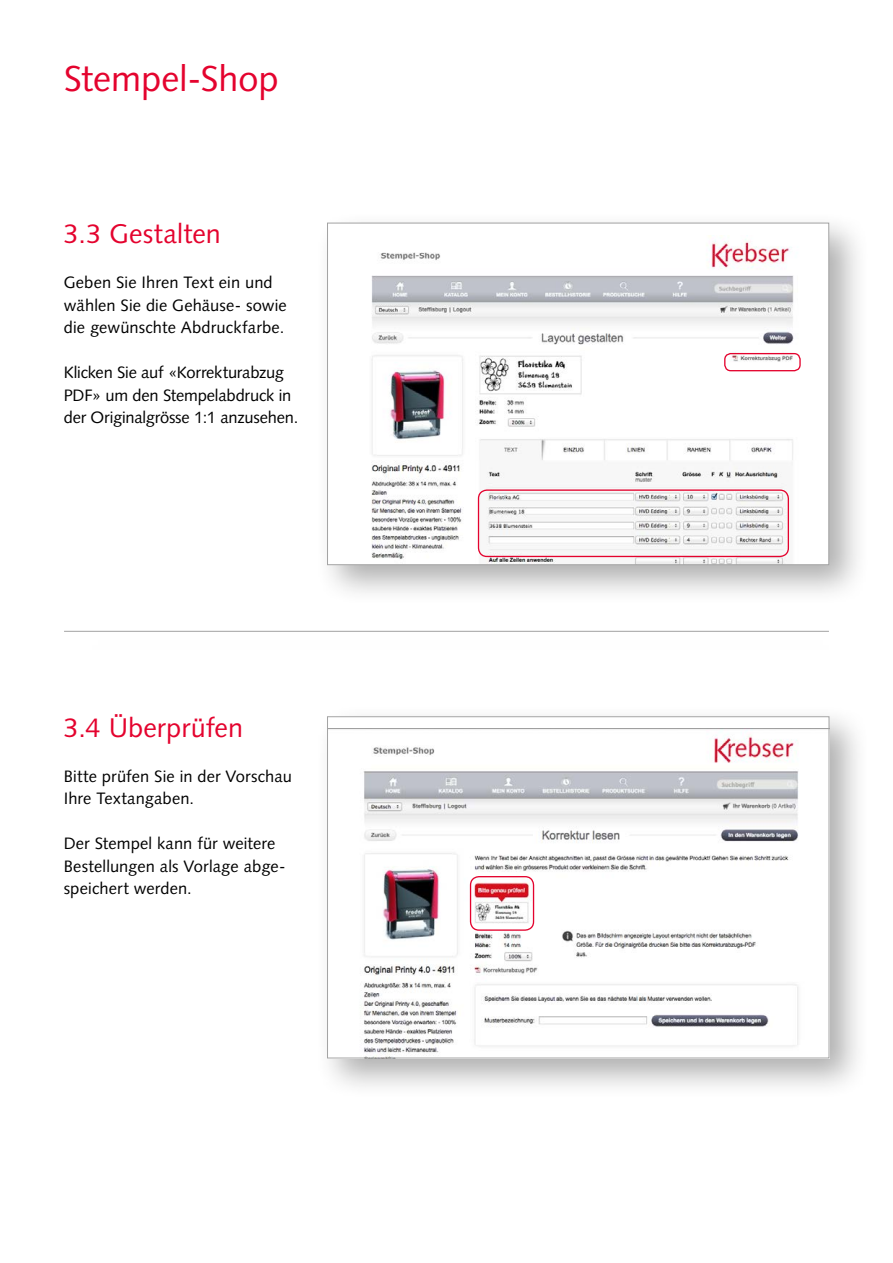
<style>
.page{position:relative;width:893px;height:1263px;background:#fff}
.page>*{position:absolute;margin:0;border:0;box-sizing:border-box;transform-origin:0 0}
.t1{font:36px "Syntax";color:#e4032e}
.t2{font:27px "Syntax";color:#e4032e}
.t3{font:16.5px/22.5px "Syntax";letter-spacing:.005em;color:#000}
</style>
<div class="page">
<hr style="left:64px;top:631px;width:765px;height:1px;background:#a3a3a3">
<div style="left:315px;top:704px;width:555px;height:395px;background:#000;opacity:.32"></div>
<div style="left:327px;top:717px;width:502px;height:341px;background:#fff"></div>
<img style="left:329px;top:728px;width:498px;height:327px">
<div style="left:315px;top:211px;width:555px;height:395px;background:#000;opacity:.32"></div>
<div style="left:327px;top:223px;width:502px;height:342px;background:#fff"></div>
<img style="left:371px;top:236px;width:430px;height:327px">
<div style="left:478px;top:489px;width:311px;height:68px;border:1px solid #e4032e;border-radius:9px"></div>
<div style="left:470px;top:876px;width:64px;height:55px;border:1px solid #e4032e;border-radius:9px"></div>
<div style="left:724px;top:353px;width:77px;height:18px;border:1px solid #e4032e;border-radius:6px"></div>
<p class="t1" style="left:64px;top:57px;width:216px">Stempel-Shop</p>
<p class="t2" style="left:64px;top:218px;width:159px">3.3 Gestalten</p>
<p class="t3" style="left:64px;top:271px;width:225px">Geben Sie Ihren Text ein und wählen Sie die Gehäuse- sowie die gewünschte Abdruckfarbe.</p>
<p class="t3" style="left:64px;top:361px;width:236px">Klicken Sie auf «Korrekturabzug<br>PDF» um den Stempelabdruck in der Originalgrösse 1:1 anzusehen.</p>
<p class="t2" style="left:64px;top:711px;width:181px">3.4 Überprüfen</p>
<p class="t3" style="left:64px;top:765px;width:230px">Bitte prüfen Sie in der Vorschau<br>Ihre Textangaben.</p>
<p class="t3" style="left:64px;top:832px;width:223px">Der Stempel kann für weitere<br>Bestellungen als Vorlage abge&shy;speichert werden.</p>
</div>
